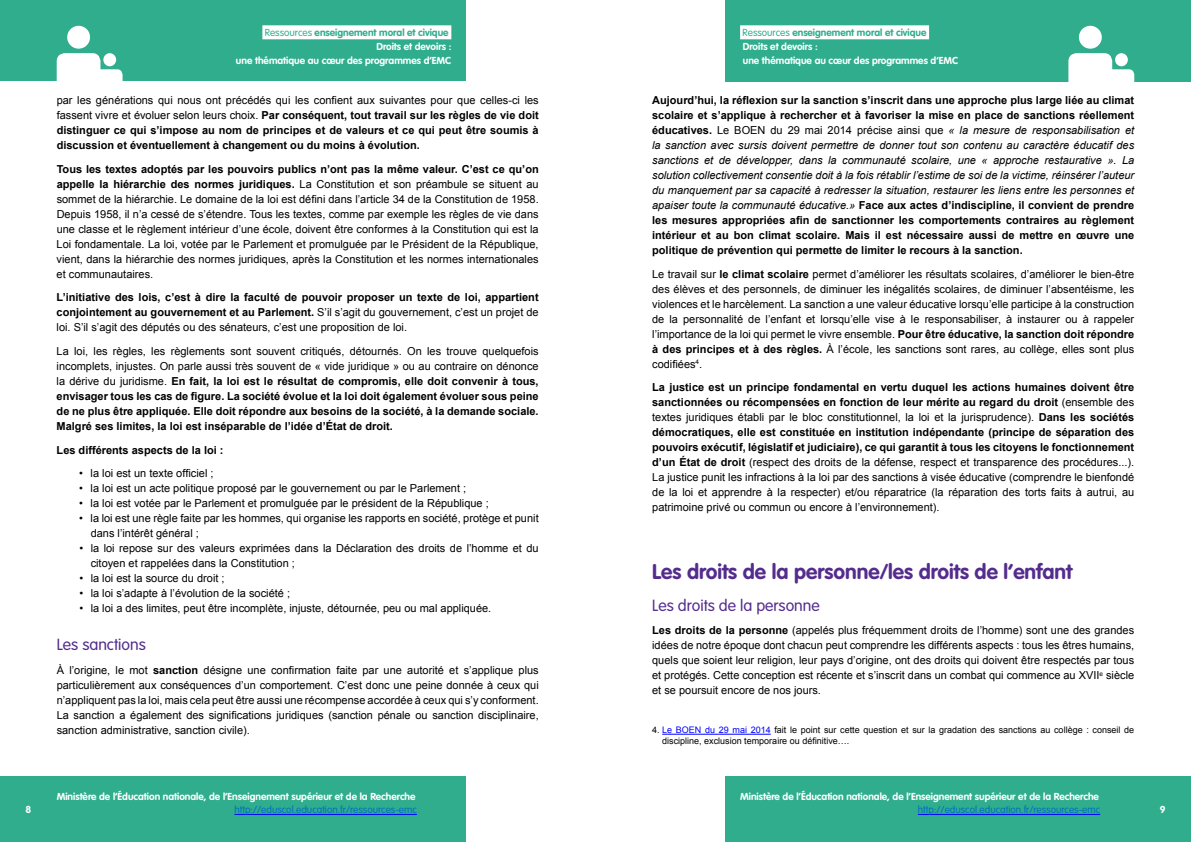
<style>
.page{position:relative;width:1191px;height:842px;background:#fff}
.page>*{position:absolute;margin:0;border:0;box-sizing:border-box;transform-origin:0 0}
.t1{font:700 21px "VAG Rounded Std";color:#542c8d}
.t2{font:300 16px "VAG Rounded Std";color:#542c8d}
.t3{font:11px/15px "Arial";color:#000;text-align:justify}
.t4{font:700 11px/15px "Arial";color:#000;text-align:justify}
.t5{font:700 10px/14px "VAG Rounded Std";color:#fff;text-align:right}
.t6{font:300 10px "VAG Rounded Std";color:#0070c0}
.t7{font:9px/11px "Arial";color:#000}
.s1{font-weight:300;color:#2fad8d}
.s2{color:#2fad8d}
.s3{font-weight:400}
.s4{font-weight:700}
.s5{font-weight:400;font-style:italic}
.s6{color:#00f}
</style>
<div class="page">
<div style="left:0;top:0;width:465px;height:81px;background:#2fad8d"></div>
<div style="left:103px;top:53px;width:13px;height:13px;background:#fff;border-radius:50%"></div>
<div style="left:57px;top:53px;width:43px;height:58px;background:#fff;border-radius:8px"></div>
<div style="left:89px;top:69px;width:34px;height:42px;background:#fff;border-radius:5px"></div>
<div style="left:67px;top:26px;width:23px;height:23px;background:#fff;border-radius:50%"></div>
<div style="left:262px;top:25px;width:189px;height:14px;background:#fff"></div>
<div style="left:726px;top:0;width:465px;height:81px;background:#2fad8d"></div>
<div style="left:1115px;top:53px;width:12px;height:13px;background:#fff;border-radius:50%"></div>
<div style="left:1068px;top:53px;width:44px;height:58px;background:#fff;border-radius:8px"></div>
<div style="left:1101px;top:69px;width:33px;height:42px;background:#fff;border-radius:5px"></div>
<div style="left:1079px;top:26px;width:22px;height:23px;background:#fff;border-radius:50%"></div>
<div style="left:740px;top:25px;width:189px;height:14px;background:#fff"></div>
<div style="left:0;top:776px;width:465px;height:66px;background:#2fad8d"></div>
<hr style="left:234px;top:814px;width:183px;height:1px;background:#00f">
<div style="left:726px;top:776px;width:465px;height:66px;background:#2fad8d"></div>
<hr style="left:918px;top:814px;width:182px;height:1px;background:#00f">
<hr style="left:662px;top:734px;width:108px;height:1px;background:#00f">
<p class="t5" style="left:236px;top:26px;width:217px"><span class="s1">Ressources</span> <span class="s2">enseignement moral et civique</span>.<br>Droits et devoirs :<br>une thématique au cœur des programmes d’EMC</p>
<p class="t5" style="left:742px;top:26px;width:217px;text-align:left"><span class="s1">Ressources</span> <span class="s2">enseignement moral et civique<br></span>Droits et devoirs :<br>une thématique au cœur des programmes d’EMC</p>
<p class="t4" style="left:57px;top:93px;width:483px"><span class="s3">par les générations qui nous ont précédés qui les confient aux suivantes pour que celles-ci les fassent vivre et évoluer selon leurs choix.</span> Par conséquent, tout travail sur les règles de vie doit distinguer ce qui s’impose au nom de principes et de valeurs et ce qui peut être soumis à discussion et éventuellement à changement ou du moins à évolution.</p>
<p class="t3" style="left:57px;top:162px;width:483px"><span class="s4">Tous les textes adoptés par les pouvoirs publics n’ont pas la même valeur. C’est ce qu’on appelle la hiérarchie des normes juridiques.</span> La Constitution et son préambule se situent au sommet de la hiérarchie. Le domaine de la loi est défini dans l’article 34 de la Constitution de 1958.<br>Depuis 1958, il n’a cessé de s’étendre. Tous les textes, comme par exemple les règles de vie dans une classe et le règlement intérieur d’une école, doivent être conformes à la Constitution qui est la Loi fondamentale. La loi, votée par le Parlement et promulguée par le Président de la République, vient, dans la hiérarchie des normes juridiques, après la Constitution et les normes internationales et communautaires.</p>
<p class="t4" style="left:57px;top:290px;width:483px">L’initiative des lois, c’est à dire la faculté de pouvoir proposer un texte de loi, appartient conjointement au gouvernement et au Parlement. <span class="s3">S’il s’agit du gouvernement, c’est un projet de loi. S’il s’agit des députés ou des sénateurs, c’est une proposition de loi.</span></p>
<p class="t4" style="left:57px;top:344px;width:483px"><span class="s3">La loi, les règles, les règlements sont souvent critiqués, détournés. On les trouve quelquefois incomplets, injustes. On parle aussi très souvent de « vide juridique » ou au contraire on dénonce la dérive du juridisme.</span> En fait, la loi est le résultat de compromis, elle doit convenir à tous, envisager tous les cas de figure. La société évolue et la loi doit également évoluer sous peine de ne plus être appliquée. Elle doit répondre aux besoins de la société, à la demande sociale.<br>Malgré ses limites, la loi est inséparable de l’idée d’État de droit.</p>
<p class="t4" style="left:57px;top:442px;width:168px">Les différents aspects de la loi :</p>
<p class="t3" style="left:79px;top:466px;width:136px">• la loi est un texte officiel ;</p>
<p class="t3" style="left:79px;top:481px;width:388px">• la loi est un acte politique proposé par le gouvernement ou par le Parlement ;</p>
<p class="t3" style="left:79px;top:496px;width:411px">• la loi est votée par le Parlement et promulguée par le président de la République ;</p>
<p class="t3" style="left:91px;top:511px;width:449px;text-indent:-11px">• la loi est une règle faite par les hommes, qui organise les rapports en société, protège et punit dans l’intérêt général ;</p>
<p class="t3" style="left:91px;top:541px;width:449px;text-indent:-11px">• la loi repose sur des valeurs exprimées dans la Déclaration des droits de l’homme et du citoyen et rappelées dans la Constitution ;</p>
<p class="t3" style="left:79px;top:571px;width:147px">• la loi est la source du droit ;</p>
<p class="t3" style="left:79px;top:586px;width:212px">• la loi s’adapte à l’évolution de la société ;</p>
<p class="t3" style="left:79px;top:601px;width:413px">• la loi a des limites, peut être incomplète, injuste, détournée, peu ou mal appliquée.</p>
<h2 class="t2" style="left:57px;top:636px;width:91px">Les sanctions</h2>
<p class="t3" style="left:57px;top:663px;width:483px">À l’origine, le mot <span class="s4">sanction</span> désigne une confirmation faite par une autorité et s’applique plus particulièrement aux conséquences d’un comportement. C’est donc une peine donnée à ceux qui n’appliquent pas la loi, mais cela peut être aussi une récompense accordée à ceux qui s’y conforment.<br>La sanction a également des significations juridiques (sanction pénale ou sanction disciplinaire, sanction administrative, sanction civile).</p>
<p class="t4" style="left:652px;top:93px;width:483px">Aujourd’hui, la réflexion sur la sanction s’inscrit dans une approche plus large liée au climat scolaire et s’applique à rechercher et à favoriser la mise en place de sanctions réellement éducatives. <span class="s3">Le BOEN du 29 mai 2014 précise ainsi que</span> <span class="s5">« la mesure de responsabilisation et la sanction avec sursis doivent permettre de donner tout son contenu au caractère éducatif des sanctions et de développer, dans la communauté scolaire, une « approche restaurative ». La solution collectivement consentie doit à la fois rétablir l’estime de soi de la victime, réinsérer l’auteur du manquement par sa capacité à redresser la situation, restaurer les liens entre les personnes et apaiser toute la communauté éducative.»</span> Face aux actes d’indiscipline, il convient de prendre les mesures appropriées afin de sanctionner les comportements contraires au règlement intérieur et au bon climat scolaire. Mais il est nécessaire aussi de mettre en œuvre une politique de prévention qui permette de limiter le recours à la sanction.</p>
<p class="t3" style="left:652px;top:267px;width:483px">Le travail sur <span class="s4">le climat scolaire</span> permet d’améliorer les résultats scolaires, d’améliorer le bien-être des élèves et des personnels, de diminuer les inégalités scolaires, de diminuer l’absentéisme, les violences et le harcèlement. La sanction a une valeur éducative lorsqu’elle participe à la construction de la personnalité de l’enfant et lorsqu’elle vise à le responsabiliser, à instaurer ou à rappeler l’importance de la loi qui permet le vivre ensemble. <span class="s4">Pour être éducative, la sanction doit répondre à des principes et à des règles.</span> À l’école, les sanctions sont rares, au collège, elles sont plus codifiées<sup>4</sup>.</p>
<p class="t3" style="left:652px;top:380px;width:483px"><span class="s4">La justice est un principe fondamental en vertu duquel les actions humaines doivent être sanctionnées ou récompensées en fonction de leur mérite au regard du droit</span> (ensemble des textes juridiques établi par le bloc constitutionnel, la loi et la jurisprudence). <span class="s4">Dans les sociétés démocratiques, elle est constituée en institution indépendante (principe de séparation des pouvoirs exécutif, législatif et judiciaire), ce qui garantit à tous les citoyens le fonctionnement d’un État de droit</span> (respect des droits de la défense, respect et transparence des procédures...).<br>La justice punit les infractions à la loi par des sanctions à visée éducative (comprendre le bienfondé de la loi et apprendre à la respecter) et/ou réparatrice (la réparation des torts faits à autrui, au patrimoine privé ou commun ou encore à l’environnement).</p>
<h1 class="t1" style="left:652px;top:559px;width:422px">Les droits de la personne/les droits de l’enfant</h1>
<h2 class="t2" style="left:652px;top:596px;width:169px">Les droits de la personne</h2>
<p class="t3" style="left:652px;top:623px;width:483px"><span class="s4">Les droits de la personne</span> (appelés plus fréquemment droits de l’homme) sont une des grandes idées de notre époque dont chacun peut comprendre les différents aspects : tous les êtres humains, quels que soient leur religion, leur pays d’origine, ont des droits qui doivent être respectés par tous et protégés. Cette conception est récente et s’inscrit dans un combat qui commence au XVII<sup>e</sup> siècle et se poursuit encore de nos jours.</p>
<p class="t7" style="left:662px;top:725px;width:473px;text-indent:-10px">4. <span class="s6">Le BOEN du 29 mai 2014</span> fait le point sur cette question et sur la gradation des sanctions au collège : conseil de discipline, exclusion temporaire ou définitive….</p>
<p class="t5" style="left:57px;top:789px;width:360px">Ministère de l’Éducation nationale, de l’Enseignement supérieur et de la Recherche</p>
<p class="t6" style="left:234px;top:804px;width:184px">http://eduscol.education.fr/ressources-emc</p>
<p class="t5" style="left:740px;top:789px;width:360px">Ministère de l’Éducation nationale, de l’Enseignement supérieur et de la Recherche</p>
<p class="t5" style="left:25px;top:803px;width:7px">8</p>
<p class="t6" style="left:918px;top:804px;width:184px">http://eduscol.education.fr/ressources-emc</p>
<p class="t5" style="left:1159px;top:803px;width:7px">9</p>
</div>
